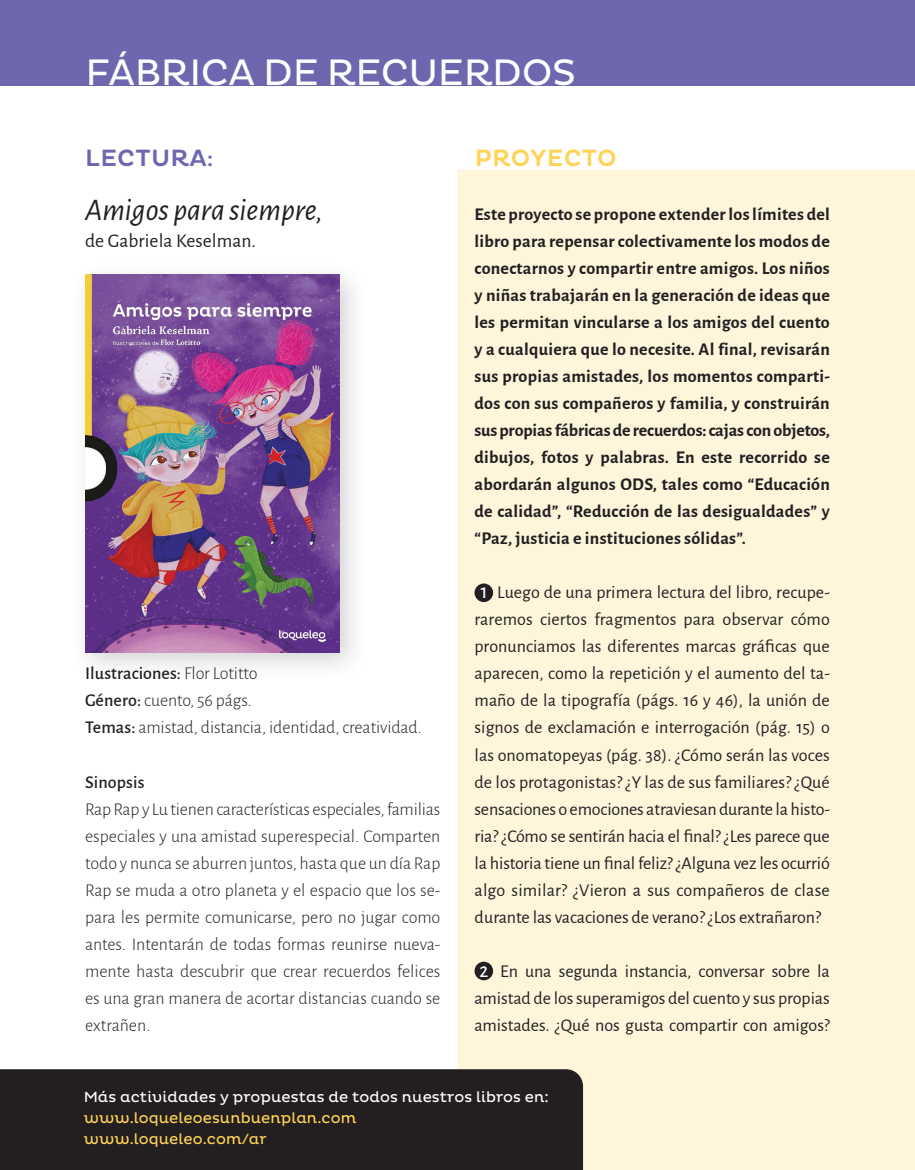
<style>
.page{position:relative;width:915px;height:1170px;background:#fff}
.page>*{position:absolute;margin:0;border:0;box-sizing:border-box;transform-origin:0 0}
.t1{font:37.5px "Pluto";letter-spacing:-.01em;color:#fff}
.t2{font:italic 31.5px "Alegreya Sans";color:#231f20}
.t3{font:500 24px "Pluto";letter-spacing:.015em;color:#6c67ae}
.t4{font:500 24px "Pluto";letter-spacing:.005em;color:#fed356}
.t5{font:19.5px "Alegreya Sans";letter-spacing:.005em;color:#231f20}
.t6{font:18px/27px "Alegreya Sans";letter-spacing:-.005em;color:#231f20;text-align:center}
.t7{font:700 18px/27px "Alegreya Sans";letter-spacing:.015em;color:#231f20;text-align:justify}
.t8{font:300 18px/27px "Alegreya Sans";letter-spacing:-.005em;color:#231f20}
.t9{font:500 18px "Alegreya Sans";letter-spacing:.005em;color:#231f20}
.t10{font:15px "Pluto";letter-spacing:.005em;color:#fff}
.t11{font:15px/21px "Pluto";letter-spacing:.005em;color:#fed356}
.s1{font-size:19.5px}
.s2{font-weight:500;color:#fff}
.s3{font-weight:500}
</style>
<div class="page">
<div style="left:457px;top:170px;width:457px;height:999px;background:#fef5db"></div>
<div style="left:0;top:0;width:914px;height:85px;background:#6c67ae"></div>
<div style="left:474px;top:583px;width:19px;height:19px;background:#231f20;border-radius:50%"></div>
<div style="left:474px;top:961px;width:19px;height:19px;background:#231f20;border-radius:50%"></div>
<div style="left:70px;top:259px;width:298px;height:422px;background:#231f20;opacity:.2"></div>
<img style="left:85px;top:275px;width:254px;height:377px">
<div style="left:0;top:1069px;width:583px;height:100px;background:#231f20"></div>
<h1 class="t1" style="left:85px;top:51px;width:492px">FÁBRICA DE RECUERDOS</h1>
<h3 class="t3" style="left:85px;top:144px;width:130px">LECTURA<span class="s1">:</span></h3>
<h3 class="t4" style="left:474px;top:144px;width:144px">PROYECTO</h3>
<h2 class="t2" style="left:85px;top:188px;width:239px">Amigos para siempre,</h2>
<p class="t5" style="left:85px;top:227px;width:172px">de Gabriela Keselman.</p>
<p class="t7" style="left:474px;top:199px;width:357px">Este proyecto se propone extender los límites del libro para repensar colectivamente los modos de conectarnos y compartir entre amigos. Los niños y niñas trabajarán en la generación de ideas que les permitan vincularse a los amigos del cuento y a cualquiera que lo necesite. Al final, revisarán sus propias amistades, los momentos comparti&shy;dos con sus compañeros y familia, y construirán sus propias fábricas de recuerdos: cajas con objetos, dibujos, fotos y palabras. En este recorrido se abordarán algunos ODS, tales como “Educación de calidad”, “Reducción de las desigualdades” y “Paz, justicia e instituciones sólidas”.</p>
<p class="t6" style="left:474px;top:578px;width:357px"><span class="s2">1</span> Luego de una primera lectura del libro, recupe&shy;raremos ciertos fragmentos para observar cómo pronunciamos las diferentes marcas gráficas que aparecen, como la repetición y el aumento del ta&shy;maño de la tipografía (págs. 16 y 46), la unión de signos de exclamación e interrogación (pág. 15) o las onomatopeyas (pág. 38). ¿Cómo serán las voces de los protagonistas? ¿Y las de sus familiares? ¿Qué sensaciones o emociones atraviesan durante la histo&shy;ria? ¿Cómo se sentirán hacia el final? ¿Les parece que la historia tiene un final feliz? ¿Alguna vez les ocurrió algo similar? ¿Vieron a sus compañeros de clase durante las vacaciones de verano? ¿Los extrañaron?</p>
<p class="t6" style="left:474px;top:956px;width:357px;text-align:justify"><span class="s2">2</span> En una segunda instancia, conversar sobre la amistad de los superamigos del cuento y sus propias amistades. ¿Qué nos gusta compartir con amigos?</p>
<p class="t8" style="left:85px;top:659px;width:338px"><span class="s3">Ilustraciones:</span> Flor Lotitto<br><span class="s3">Género:</span> cuento, 56 págs.<br><span class="s3">Temas:</span> amistad, distancia, identidad, creatividad.</p>
<p class="t9" style="left:85px;top:768px;width:61px">Sinopsis</p>
<p class="t8" style="left:85px;top:794px;width:357px;text-align:justify">Rap Rap y Lu tienen características especiales, familias especiales y una amistad superespecial. Comparten todo y nunca se aburren juntos, hasta que un día Rap Rap se muda a otro planeta y el espacio que los se&shy;para les permite comunicarse, pero no jugar como antes. Intentarán de todas formas reunirse nueva&shy;mente hasta descubrir que crear recuerdos felices es una gran manera de acortar distancias cuando se extrañen.</p>
<p class="t10" style="left:84px;top:1088px;width:466px">Más actividades y propuestas de todos nuestros libros en:</p>
<p class="t11" style="left:84px;top:1107px;width:274px">www.loqueleoesunbuenplan.com www.loqueleo.com/ar</p>
</div>
